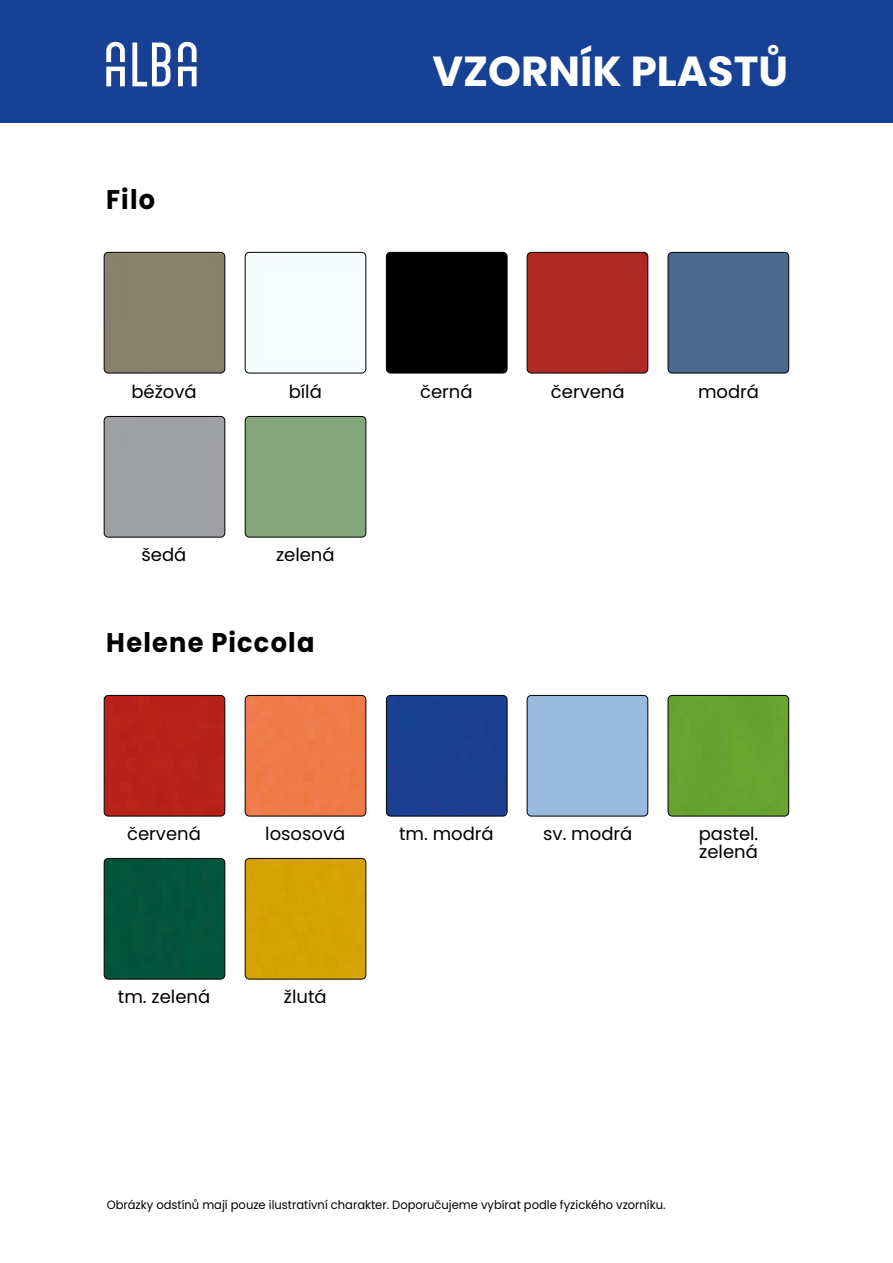
<style>
.page{position:relative;width:893px;height:1263px;background:#fff}
.page>*{position:absolute;margin:0;border:0;box-sizing:border-box;transform-origin:0 0}
.t1{font:700 42px "Poppins";color:#fff}
.t2{font:700 27px "Poppins";letter-spacing:.045em;color:#000;scale:.95 1}
.t3{font:18px/18px "Poppins";color:#000}
.t4{font:12px "Poppins";color:#000;scale:.96 1}
</style>
<div class="page">
<div style="left:0;top:0;width:893px;height:123px;background:#164194"></div>
<svg style="left:132px;top:43px;width:38px;height:43px"></svg>
<svg style="left:106px;top:42px;width:19px;height:44px"></svg>
<svg style="left:178px;top:42px;width:19px;height:44px"></svg>
<div style="left:104px;top:252px;width:121px;height:121px;background:#88826c"></div>
<div style="left:104px;top:252px;width:121px;height:121px;border:1px solid #000;border-radius:4px"></div>
<div style="left:245px;top:252px;width:121px;height:121px;border:1px solid #000;border-radius:4px"></div>
<div style="left:386px;top:252px;width:121px;height:121px;background:#000"></div>
<div style="left:386px;top:252px;width:121px;height:121px;border:1px solid #000;border-radius:4px"></div>
<div style="left:527px;top:252px;width:121px;height:121px;background:#af2a25"></div>
<div style="left:527px;top:252px;width:121px;height:121px;border:1px solid #000;border-radius:4px"></div>
<div style="left:668px;top:252px;width:121px;height:121px;background:#4b698d"></div>
<div style="left:668px;top:252px;width:121px;height:121px;border:1px solid #000;border-radius:4px"></div>
<div style="left:104px;top:416px;width:121px;height:121px;background:#9e9fa3"></div>
<div style="left:104px;top:416px;width:121px;height:121px;border:1px solid #000;border-radius:4px"></div>
<div style="left:245px;top:416px;width:121px;height:121px;background:#85a67b"></div>
<div style="left:245px;top:416px;width:121px;height:121px;border:1px solid #000;border-radius:4px"></div>
<div style="left:104px;top:695px;width:121px;height:121px;background:#b82318"></div>
<div style="left:104px;top:695px;width:121px;height:121px;border:1px solid #000;border-radius:4px"></div>
<div style="left:245px;top:695px;width:121px;height:121px;background:#ef7c4a"></div>
<div style="left:245px;top:695px;width:121px;height:121px;border:1px solid #000;border-radius:4px"></div>
<div style="left:386px;top:695px;width:121px;height:121px;background:#1b3f92"></div>
<div style="left:386px;top:695px;width:121px;height:121px;border:1px solid #000;border-radius:4px"></div>
<div style="left:527px;top:695px;width:121px;height:121px;background:#99badd"></div>
<div style="left:527px;top:695px;width:121px;height:121px;border:1px solid #000;border-radius:4px"></div>
<div style="left:668px;top:695px;width:121px;height:121px;background:#68a230"></div>
<div style="left:668px;top:695px;width:121px;height:121px;border:1px solid #000;border-radius:4px"></div>
<div style="left:104px;top:858px;width:121px;height:121px;background:#03553c"></div>
<div style="left:104px;top:858px;width:121px;height:121px;border:1px solid #000;border-radius:4px"></div>
<div style="left:245px;top:858px;width:121px;height:121px;background:#d6a203"></div>
<div style="left:245px;top:858px;width:121px;height:121px;border:1px solid #000;border-radius:4px"></div>
<h2 class="t2" style="left:106px;top:184px;width:53px">Filo</h2>
<h1 class="t1" style="left:432px;top:47px;width:357px">VZORNÍK PLASTŮ</h1>
<p class="t3" style="left:131px;top:383px;width:67px">béžová</p>
<p class="t3" style="left:289px;top:383px;width:35px">bílá</p>
<p class="t3" style="left:420px;top:383px;width:54px">černá</p>
<p class="t3" style="left:551px;top:383px;width:75px">červená</p>
<p class="t3" style="left:698px;top:383px;width:63px">modrá</p>
<p class="t3" style="left:142px;top:546px;width:46px">šedá</p>
<p class="t3" style="left:276px;top:546px;width:60px">zelená</p>
<h2 class="t2" style="left:106px;top:627px;width:221px">Helene Piccola</h2>
<p class="t3" style="left:127px;top:825px;width:75px">červená</p>
<p class="t3" style="left:265px;top:825px;width:82px">lososová</p>
<p class="t3" style="left:399px;top:825px;width:96px">tm. modrá</p>
<p class="t3" style="left:543px;top:825px;width:91px">sv. modrá</p>
<p class="t3" style="left:699px;top:825px;width:61px">pastel. zelená</p>
<p class="t3" style="left:118px;top:988px;width:94px">tm. zelená</p>
<p class="t3" style="left:284px;top:988px;width:44px">žlutá</p>
<p class="t4" style="left:107px;top:1198px;width:584px">Obrázky odstínů mají pouze ilustrativní charakter. Doporučujeme vybírat podle fyzického vzorníku.</p>
</div>
